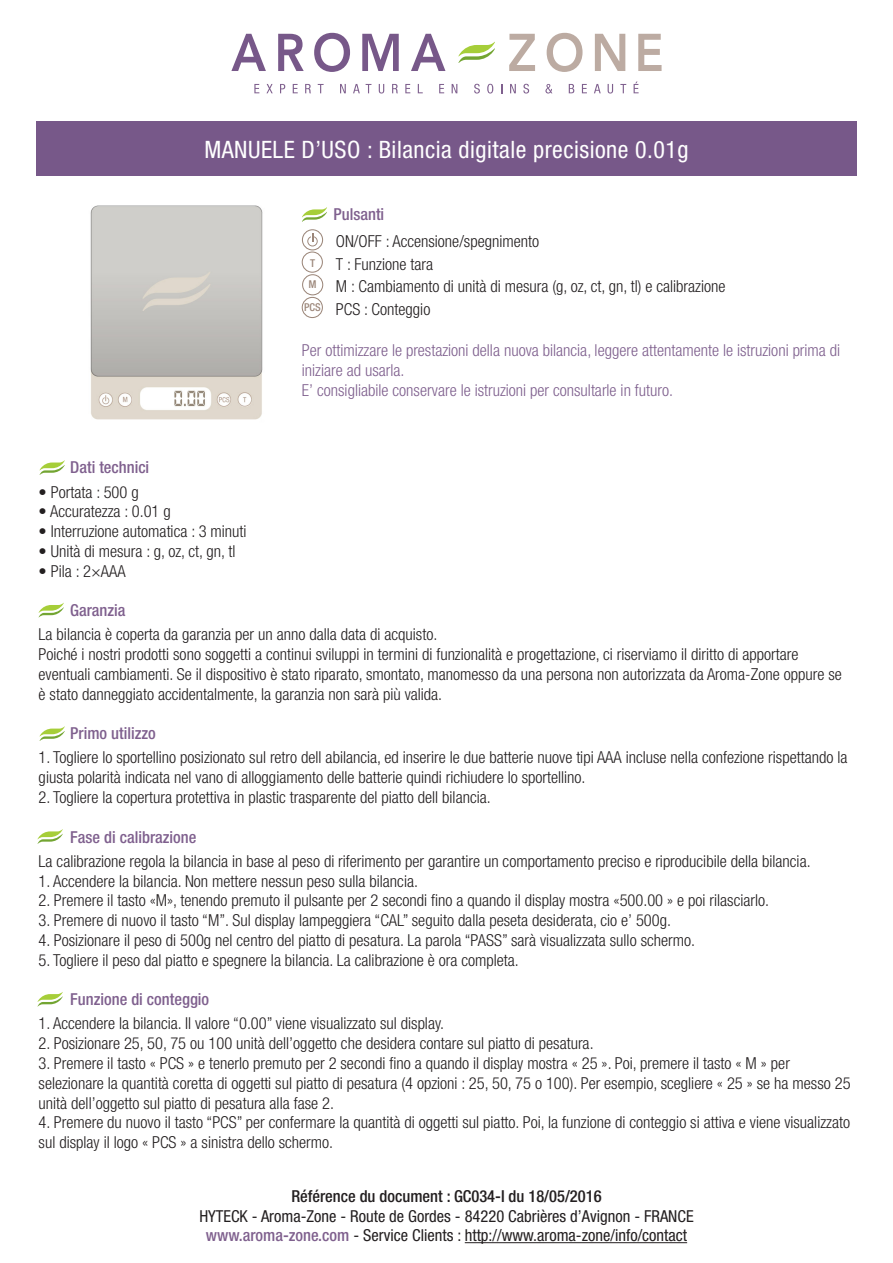
<style>
.page{position:relative;width:893px;height:1263px;background:#fff}
.page>*{position:absolute;margin:0;border:0;box-sizing:border-box;transform-origin:0 0}
.t1{font:condensed 24px "Helvetica Neue";letter-spacing:.02em;color:#fff}
.t2{font:300 condensed 16.5px/19.8px "Helvetica Neue";color:#231f20}
.t3{font:300 condensed 16.5px/19.8px "Helvetica Neue";color:#7f608e}
.t4{font:condensed 16.5px/19.5px "Helvetica Neue";color:#231f20;text-align:center}
.t5{font:500 condensed 16.5px "Helvetica Neue";color:#7f608e}
.t6{font:500 condensed 16.5px "Helvetica Neue";color:#231f20}
.t7{font:500 condensed 10.8px "Helvetica Neue";color:#9b8679}
.s1{font-weight:500;color:#7f608e}
</style>
<div class="page">
<svg style="left:254px;top:84px;width:5px;height:9px"></svg>
<svg style="left:266px;top:84px;width:7px;height:9px"></svg>
<svg style="left:280px;top:84px;width:5px;height:9px"></svg>
<svg style="left:293px;top:84px;width:5px;height:9px"></svg>
<svg style="left:305px;top:84px;width:6px;height:9px"></svg>
<svg style="left:318px;top:84px;width:6px;height:9px"></svg>
<svg style="left:340px;top:84px;width:6px;height:9px"></svg>
<svg style="left:353px;top:84px;width:7px;height:9px"></svg>
<svg style="left:366px;top:84px;width:5px;height:9px"></svg>
<svg style="left:379px;top:84px;width:5px;height:10px"></svg>
<svg style="left:392px;top:84px;width:6px;height:9px"></svg>
<svg style="left:405px;top:84px;width:5px;height:9px"></svg>
<svg style="left:418px;top:84px;width:5px;height:9px"></svg>
<svg style="left:439px;top:84px;width:5px;height:9px"></svg>
<svg style="left:452px;top:84px;width:5px;height:9px"></svg>
<svg style="left:474px;top:84px;width:6px;height:10px"></svg>
<svg style="left:487px;top:84px;width:6px;height:10px"></svg>
<svg style="left:510px;top:84px;width:6px;height:9px"></svg>
<svg style="left:523px;top:84px;width:6px;height:10px"></svg>
<svg style="left:545px;top:84px;width:7px;height:10px"></svg>
<svg style="left:569px;top:84px;width:5px;height:9px"></svg>
<svg style="left:582px;top:84px;width:5px;height:9px"></svg>
<svg style="left:594px;top:84px;width:7px;height:9px"></svg>
<svg style="left:608px;top:84px;width:5px;height:10px"></svg>
<svg style="left:620px;top:84px;width:6px;height:9px"></svg>
<svg style="left:634px;top:82px;width:5px;height:11px"></svg>
<svg style="left:231px;top:34px;width:35px;height:37px"></svg>
<svg style="left:278px;top:34px;width:26px;height:37px"></svg>
<svg style="left:314px;top:33px;width:36px;height:39px"></svg>
<svg style="left:362px;top:34px;width:37px;height:37px"></svg>
<svg style="left:411px;top:34px;width:34px;height:37px"></svg>
<svg style="left:509px;top:34px;width:26px;height:37px"></svg>
<svg style="left:547px;top:33px;width:35px;height:39px"></svg>
<svg style="left:595px;top:34px;width:30px;height:37px"></svg>
<svg style="left:638px;top:34px;width:24px;height:37px"></svg>
<svg style="left:458px;top:42px;width:37px;height:21px"></svg>
<div style="left:36px;top:121px;width:821px;height:54px;background:#775889"></div>
<svg style="left:40px;top:460px;width:25px;height:15px"></svg>
<svg style="left:39px;top:603px;width:25px;height:14px"></svg>
<svg style="left:40px;top:726px;width:25px;height:15px"></svg>
<svg style="left:38px;top:829px;width:25px;height:15px"></svg>
<svg style="left:38px;top:992px;width:25px;height:14px"></svg>
<svg style="left:302px;top:207px;width:25px;height:15px"></svg>
<svg style="left:307px;top:233px;width:11px;height:13px"></svg>
<div style="left:302px;top:229px;width:21px;height:21px;border:1px solid #9b8679;border-radius:50%"></div>
<div style="left:302px;top:251px;width:21px;height:22px;border:1px solid #9b8679;border-radius:50%"></div>
<div style="left:302px;top:297px;width:21px;height:21px;border:1px solid #9b8679;border-radius:50%"></div>
<div style="left:302px;top:274px;width:21px;height:21px;border:1px solid #9b8679;border-radius:50%"></div>
<img style="left:90px;top:205px;width:173px;height:215px">
<hr style="left:465px;top:1242px;width:222px;height:1px;background:#231f20">
<h1 class="t1" style="left:204px;top:135px;width:486px">MANUELE D’USO : Bilancia digitale precisione 0.01g</h1>
<p class="t5" style="left:334px;top:205px;width:52px">Pulsanti</p>
<p class="t2" style="left:336px;top:230px;width:391px;line-height:22.5px">ON/OFF : Accensione/spegnimento<br>T : Funzione tara<br>M : Cambiamento di unità di mesura (g, oz, ct, gn, tl) e calibrazione PCS : Conteggio</p>
<p class="t3" style="left:302px;top:340px;width:540px">Per ottimizzare le prestazioni della nuova bilancia, leggere attentamente le istruzioni prima di iniziare ad usarla.<br>E’ consigliabile conservare le istruzioni per consultarle in futuro.</p>
<p class="t7" style="left:310px;top:256px;width:7px">T</p>
<p class="t7" style="left:304px;top:301px;width:18px">PCS</p>
<p class="t5" style="left:70px;top:458px;width:81px">Dati technici</p>
<p class="t2" style="left:39px;top:482px;width:102px">• Portata : 500 g</p>
<p class="t2" style="left:39px;top:501px;width:134px">• Accuratezza : 0.01 g</p>
<p class="t2" style="left:39px;top:521px;width:209px">• Interruzione automatica : 3 minuti</p>
<p class="t2" style="left:39px;top:541px;width:198px">• Unità di mesura : g, oz, ct, gn, tl</p>
<p class="t2" style="left:39px;top:561px;width:89px">• Pila : 2×AAA</p>
<p class="t5" style="left:70px;top:601px;width:57px">Garanzia</p>
<p class="t2" style="left:39px;top:624px;width:805px">La bilancia è coperta da garanzia per un anno dalla data di acquisto.<br>Poiché i nostri prodotti sono soggetti a continui sviluppi in termini di funzionalità e progettazione, ci riserviamo il diritto di apportare eventuali cambiamenti. Se il dispositivo è stato riparato, smontato, manomesso da una persona non autorizzata da Aroma-Zone oppure se è stato danneggiato accidentalmente, la garanzia non sarà più valida.</p>
<p class="t5" style="left:70px;top:724px;width:87px">Primo utilizzo</p>
<p class="t2" style="left:39px;top:748px;width:810px">1. Togliere lo sportellino posizionato sul retro dell abilancia, ed inserire le due batterie nuove tipi AAA incluse nella confezione rispettando la giusta polarità indicata nel vano di alloggiamento delle batterie quindi richiudere lo sportellino.</p>
<p class="t2" style="left:39px;top:787px;width:454px">2. Togliere la copertura protettiva in plastic trasparente del piatto dell bilancia.</p>
<p class="t5" style="left:70px;top:827px;width:128px">Fase di calibrazione</p>
<p class="t2" style="left:39px;top:851px;width:773px">La calibrazione regola la bilancia in base al peso di riferimento per garantire un comportamento preciso e riproducibile della bilancia.</p>
<p class="t2" style="left:39px;top:871px;width:381px">1. Accendere la bilancia. Non mettere nessun peso sulla bilancia.</p>
<p class="t2" style="left:39px;top:890px;width:732px">2. Premere il tasto «M», tenendo premuto il pulsante per 2 secondi fino a quando il display mostra «500.00 » e poi rilasciarlo.</p>
<p class="t2" style="left:39px;top:910px;width:634px">3. Premere di nuovo il tasto “M”. Sul display lampeggiera “CAL” seguito dalla peseta desiderata, cio e’ 500g.</p>
<p class="t2" style="left:39px;top:930px;width:658px">4. Posizionare il peso di 500g nel centro del piatto di pesatura. La parola “PASS” sarà visualizzata sullo schermo.</p>
<p class="t2" style="left:39px;top:950px;width:482px">5. Togliere il peso dal piatto e spegnere la bilancia. La calibrazione è ora completa.</p>
<p class="t5" style="left:70px;top:990px;width:140px">Funzione di conteggio</p>
<p class="t2" style="left:39px;top:1013px;width:407px">1. Accendere la bilancia. Il valore “0.00” viene visualizzato sul display.</p>
<p class="t2" style="left:39px;top:1033px;width:556px">2. Posizionare 25, 50, 75 ou 100 unità dell’oggetto che desidera contare sul piatto di pesatura.</p>
<p class="t2" style="left:39px;top:1053px;width:813px">3. Premere il tasto « PCS » e tenerlo premuto per 2 secondi fino a quando il display mostra « 25 ». Poi, premere il tasto « M » per selezionare la quantità coretta di oggetti sul piatto di pesatura (4 opzioni : 25, 50, 75 o 100). Per esempio, scegliere « 25 » se ha messo 25 unità dell’oggetto sul piatto di pesatura alla fase 2.</p>
<p class="t2" style="left:39px;top:1112px;width:813px">4. Premere du nuovo il tasto “PCS” per confermare la quantità di oggetti sul piatto. Poi, la funzione di conteggio si attiva e viene visualizzato sul display il logo « PCS » a sinistra dello schermo.</p>
<p class="t6" style="left:291px;top:1186px;width:312px">Référence du document : GC034-I du 18/05/2016</p>
<p class="t4" style="left:199px;top:1206px;width:496px">HYTECK - Aroma-Zone - Route de Gordes - 84220 Cabrières d’Avignon - FRANCE <span class="s1">www.aroma-zone.com</span> - Service Clients : http://www.aroma-zone/info/contact</p>
</div>
